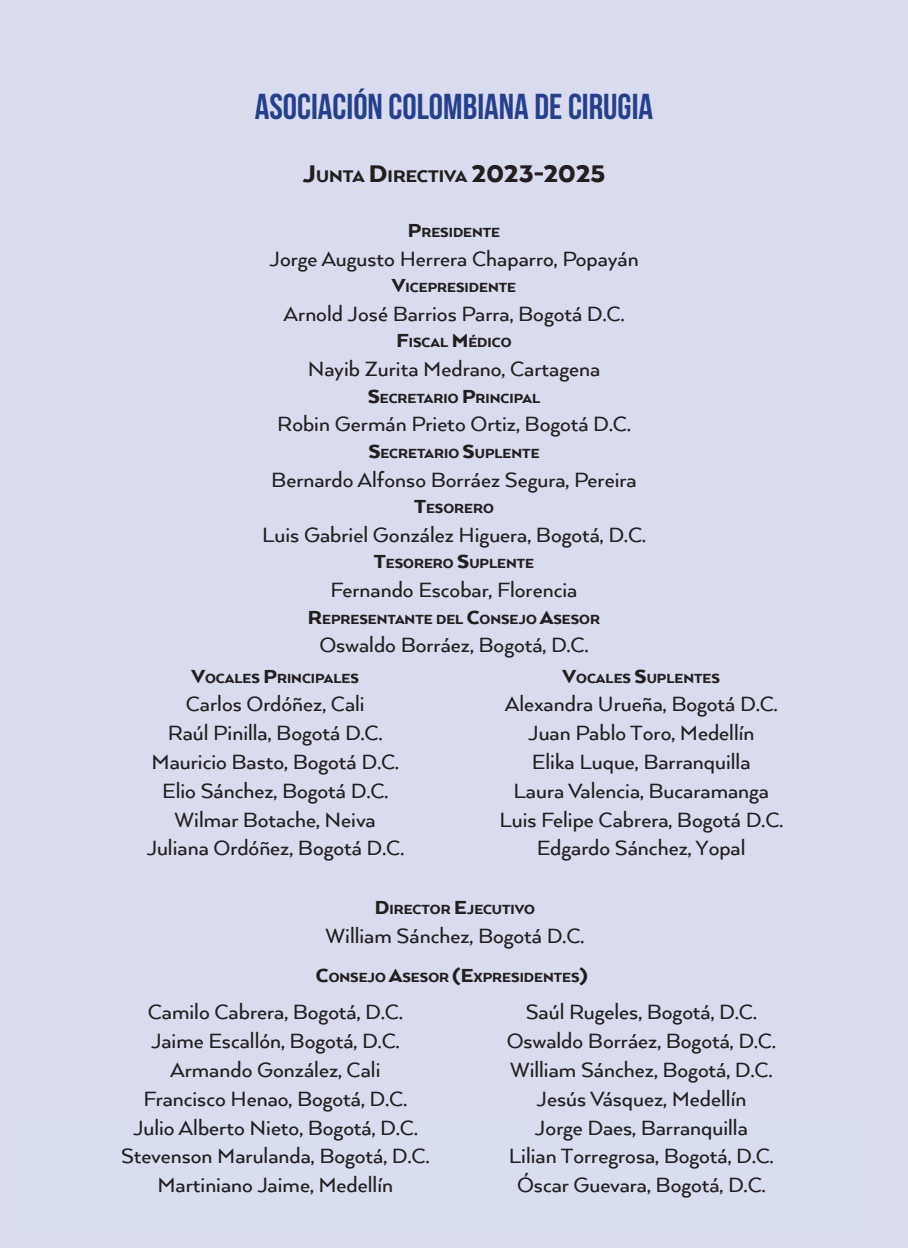
<style>
.page{position:relative;width:908px;height:1248px;background:#fff}
.page>*{position:absolute;margin:0;border:0;box-sizing:border-box;transform-origin:0 0}
.t1{font:36px "Bebas Neue";color:#253f8e}
.t2{font:500 24px/28.8px "Arquitecta W01";color:#231f20;text-align:center}
.t3{font:900 19.6px "Arquitecta W01";color:#231f20}
.t4{font:900 15.4px "Arquitecta W01";color:#231f20}
.s1{font-size:28px}
.s2{font-size:22px}
</style>
<div class="page">
<hr style="left:0;top:0;width:1px;height:1247px;background:#0094c3">
<div style="left:17px;top:1118px;width:843px;height:111px;background:#d8ddef"></div>
<h1 class="t1" style="left:255px;top:87px;width:400px">ASOCIACIÓN COLOMBIANA DE CIRUGIA</h1>
<p class="t3" style="left:302px;top:166px;width:304px"><span class="s1">J</span>UNTA <span class="s1">D</span>IRECTIVA <span class="s1">2023-2025</span></p>
<p class="t4" style="left:407px;top:224px;width:94px"><span class="s2">P</span>RESIDENTE</p>
<p class="t2" style="left:269px;top:245px;width:371px">Jorge Augusto Herrera Chaparro, Popayán</p>
<p class="t4" style="left:392px;top:280px;width:126px"><span class="s2">V</span>ICEPRESIDENTE</p>
<p class="t2" style="left:283px;top:300px;width:342px">Arnold José Barrios Parra, Bogotá D.C.</p>
<p class="t4" style="left:396px;top:335px;width:117px"><span class="s2">F</span>ISCAL <span class="s2">M</span>ÉDICO</p>
<p class="t2" style="left:307px;top:355px;width:294px">Nayib Zurita Medrano, Cartagena</p>
<p class="t4" style="left:367px;top:390px;width:174px"><span class="s2">S</span>ECRETARIO <span class="s2">P</span>RINCIPAL</p>
<p class="t2" style="left:277px;top:410px;width:355px">Robin Germán Prieto Ortiz, Bogotá D.C.</p>
<p class="t4" style="left:368px;top:445px;width:173px"><span class="s2">S</span>ECRETARIO <span class="s2">S</span>UPLENTE</p>
<p class="t2" style="left:271px;top:465px;width:367px">Bernardo Alfonso Borráez Segura, Pereira</p>
<p class="t4" style="left:414px;top:500px;width:81px"><span class="s2">T</span>ESORERO</p>
<p class="t2" style="left:262px;top:521px;width:385px">Luis Gabriel González Higuera, Bogotá, D.C.</p>
<p class="t4" style="left:373px;top:556px;width:162px"><span class="s2">T</span>ESORERO <span class="s2">S</span>UPLENTE</p>
<p class="t2" style="left:330px;top:576px;width:248px">Fernando Escobar, Florencia</p>
<p class="t4" style="left:308px;top:611px;width:293px"><span class="s2">R</span>EPRESENTANTE DEL <span class="s2">C</span>ONSEJO <span class="s2">A</span>SESOR</p>
<p class="t2" style="left:319px;top:631px;width:270px">Oswaldo Borráez, Bogotá, D.C.</p>
<p class="t4" style="left:191px;top:670px;width:169px"><span class="s2">V</span>OCALES <span class="s2">P</span>RINCIPALES</p>
<p class="t2" style="left:146px;top:690px;width:259px">Carlos Ordóñez, Cali<br>Raúl Pinilla, Bogotá D.C.<br>Mauricio Basto, Bogotá D.C.<br>Elio Sánchez, Bogotá D.C.<br>Wilmar Botache, Neiva<br>Juliana Ordóñez, Bogotá D.C.</p>
<p class="t4" style="left:562px;top:670px;width:159px"><span class="s2">V</span>OCALES <span class="s2">S</span>UPLENTES</p>
<p class="t2" style="left:499px;top:690px;width:285px">Alexandra Urueña, Bogotá D.C.<br>Juan Pablo Toro, Medellín<br>Elika Luque, Barranquilla<br>Laura Valencia, Bucaramanga<br>Luis Felipe Cabrera, Bogotá D.C.<br>Edgardo Sánchez, Yopal</p>
<p class="t4" style="left:375px;top:901px;width:161px"><span class="s2">D</span>IRECTOR <span class="s2">E</span>JECUTIVO</p>
<p class="t2" style="left:325px;top:921px;width:260px">William Sánchez, Bogotá D.C.</p>
<p class="t4" style="left:316px;top:969px;width:273px"><span class="s2">C</span>ONSEJO <span class="s2">A</span>SESOR <span class="s2">(E</span>XPRESIDENTES<span class="s2">)</span></p>
<p class="t2" style="left:121px;top:998px;width:310px">Camilo Cabrera, Bogotá, D.C.<br>Jaime Escallón, Bogotá, D.C.<br>Armando González, Cali<br>Francisco Henao, Bogotá, D.C.<br>Julio Alberto Nieto, Bogotá, D.C.<br>Stevenson Marulanda, Bogotá, D.C.<br>Martiniano Jaime, Medellín</p>
<p class="t2" style="left:506px;top:998px;width:270px">Saúl Rugeles, Bogotá, D.C.<br>Oswaldo Borráez, Bogotá, D.C.<br>William Sánchez, Bogotá, D.C.<br>Jesús Vásquez, Medellín<br>Jorge Daes, Barranquilla<br>Lilian Torregrosa, Bogotá, D.C.<br>Óscar Guevara, Bogotá, D.C.</p>
</div>
